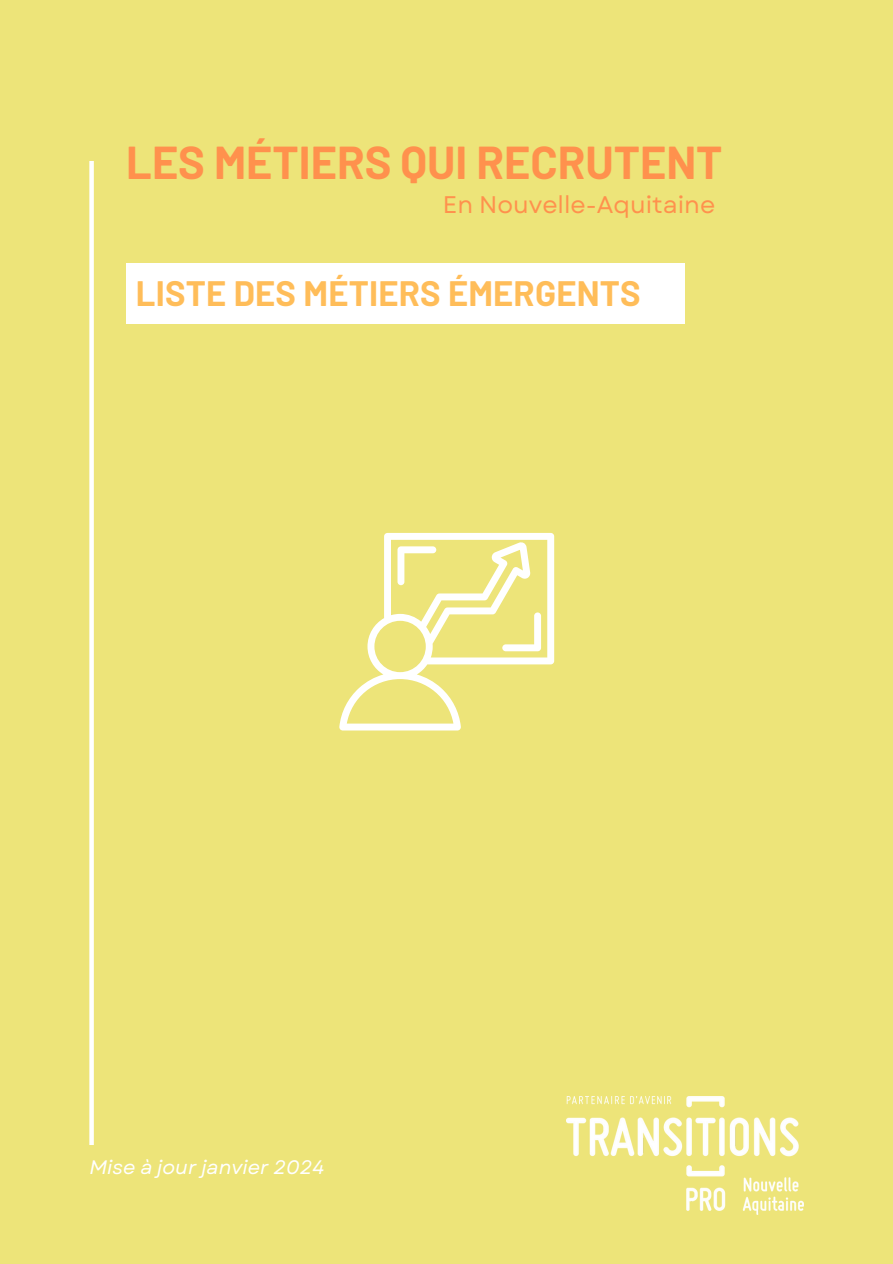
<style>
.page{position:relative;width:893px;height:1264px;background:#fff}
.page>*{position:absolute;margin:0;border:0;box-sizing:border-box;transform-origin:0 0}
.t1{font:700 45px "Barlow";color:#ff914d}
.t2{font:700 34.5px "Barlow";letter-spacing:.005em;color:#ffbd59}
.t3{font:24px "Garet";color:#ff914d}
.t4{font:italic 19.5px "Garet";color:#fff}
</style>
<div class="page">
<div style="left:0;top:0;width:892px;height:1263px;background:#ede479"></div>
<div style="left:89px;top:161px;width:5px;height:983px;background:#fff"></div>
<img style="left:566px;top:1096px;width:237px;height:118px">
<div style="left:126px;top:263px;width:559px;height:60px;background:#fff"></div>
<svg style="left:339px;top:533px;width:215px;height:197px"></svg>
<p class="t1" style="left:126px;top:134px;width:597px">LES MÉTIERS QUI RECRUTENT</p>
<p class="t3" style="left:443px;top:187px;width:274px">En Nouvelle-Aquitaine</p>
<h3 class="t2" style="left:136px;top:271px;width:506px">LISTE DES MÉTIERS ÉMERGENTS</h3>
<h2 class="t4" style="left:89px;top:1152px;width:236px">Mise à jour janvier 2024</h2>
</div>
